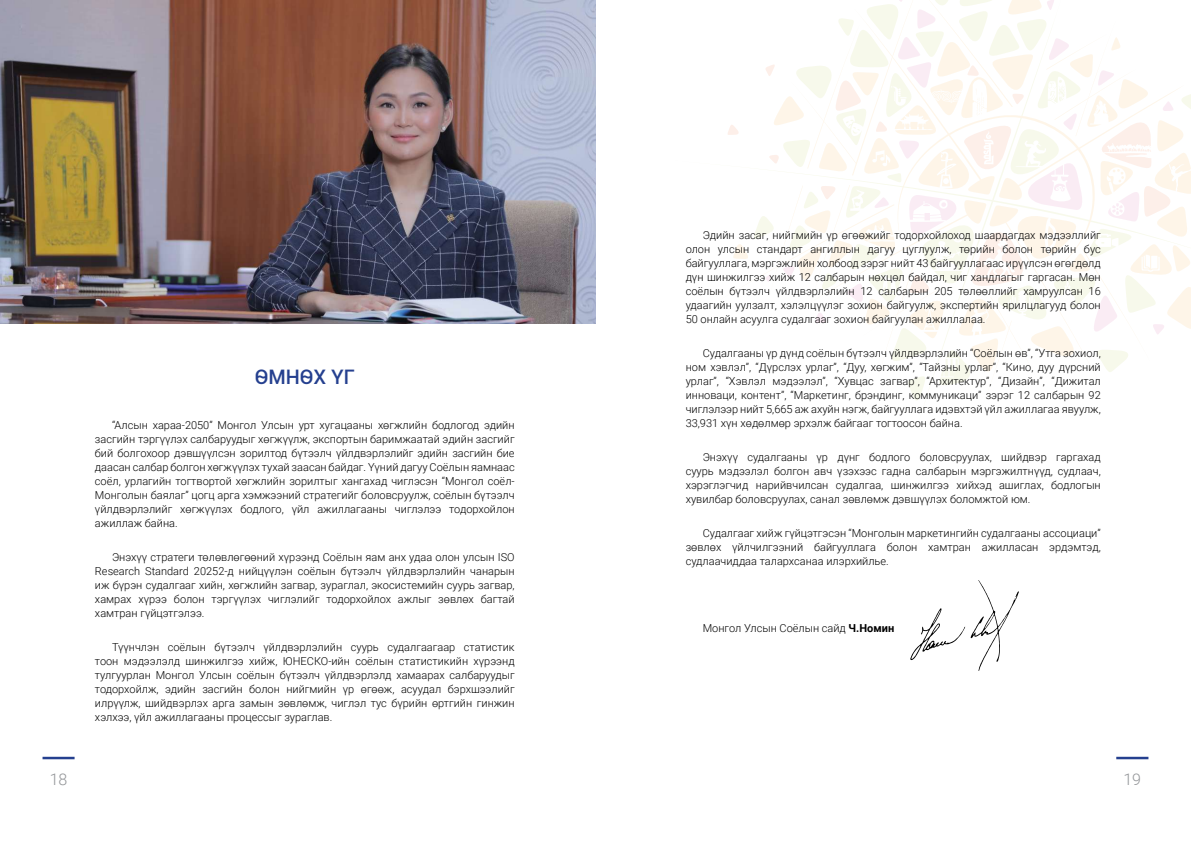
<style>
.page{position:relative;width:1191px;height:842px;background:#fff}
.page>*{position:absolute;margin:0;border:0;box-sizing:border-box;transform-origin:0 0}
.t1{font:500 20px "Roboto";color:#25408f}
.t2{font:300 16px "Roboto";color:#939598}
.t3{font:300 11px/14px "Roboto";color:#000;text-align:justify}
.s1{font-weight:700}
</style>
<div class="page">
<hr style="left:43px;top:757px;width:32px;height:2px;background:#25408f">
<hr style="left:1116px;top:757px;width:32px;height:2px;background:#25408f">
<svg style="left:728px;top:0;width:463px;height:401px"></svg>
<img style="left:0;top:0;width:595px;height:323px">
<svg style="left:910px;top:580px;width:109px;height:91px"></svg>
<h1 class="t1" style="left:255px;top:362px;width:102px">ӨМНӨХ ҮГ</h1>
<p class="t3" style="left:95px;top:418px;width:421px;text-indent:17px">“Алсын хараа-2050” Монгол Улсын урт хугацааны хөгжлийн бодлогод эдийн засгийн тэргүүлэх салбаруудыг хөгжүүлж, экспортын баримжаатай эдийн засгийг бий болгохоор дэвшүүлсэн зорилтод бүтээлч үйлдвэрлэлийг эдийн засгийн бие даасан салбар болгон хөгжүүлэх тухай заасан байдаг. Үүний дагуу Соёлын яамнаас соёл, урлагийн тогтвортой хөгжлийн зорилтыг хангахад чиглэсэн “Монгол соёл-Монголын баялаг” цогц арга хэмжээний стратегийг боловсруулж, соёлын бүтээлч үйлдвэрлэлийг хөгжүүлэх бодлого, үйл ажиллагааны чиглэлээ тодорхойлон ажиллаж байна.</p>
<p class="t3" style="left:95px;top:550px;width:421px;text-indent:17px">Энэхүү стратеги төлөвлөгөөний хүрээнд Соёлын яам анх удаа олон улсын ISO Research Standard 20252-д нийцүүлэн соёлын бүтээлч үйлдвэрлэлийн чанарын иж бүрэн судалгааг хийн, хөгжлийн загвар, зураглал, экосистемийн суурь загвар, хамрах хүрээ болон тэргүүлэх чиглэлийг тодорхойлох ажлыг зөвлөх багтай хамтран гүйцэтгэлээ.</p>
<p class="t3" style="left:95px;top:639px;width:421px;text-indent:17px">Түүнчлэн соёлын бүтээлч үйлдвэрлэлийн суурь судалгаагаар статистик тоон мэдээлэлд шинжилгээ хийж, ЮНЕСКО-ийн соёлын статистикийн хүрээнд тулгуурлан Монгол Улсын соёлын бүтээлч үйлдвэрлэлд хамаарах салбаруудыг тодорхойлж, эдийн засгийн болон нийгмийн үр өгөөж, асуудал бэрхшээлийг илрүүлж, шийдвэрлэх арга замын зөвлөмж, чиглэл тус бүрийн өртгийн гинжин хэлхээ, үйл ажиллагааны процессыг зураглав.</p>
<p class="t3" style="left:685px;top:228px;width:416px;text-indent:17px">Эдийн засаг, нийгмийн үр өгөөжийг тодорхойлоход шаардагдах мэдээллийг олон улсын стандарт ангиллын дагуу цуглуулж, төрийн болон төрийн бус байгууллага, мэргэжлийн холбоод зэрэг нийт 43 байгууллагаас ирүүлсэн өгөгдөлд дүн шинжилгээ хийж 12 салбарын нөхцөл байдал, чиг хандлагыг гаргасан. Мөн соёлын бүтээлч үйлдвэрлэлийн 12 салбарын 205 төлөөллийг хамруулсан 16 удаагийн уулзалт, хэлэлцүүлэг зохион байгуулж, экспертийн ярилцлагууд болон 50 онлайн асуулга судалгааг зохион байгуулан ажиллалаа.</p>
<p class="t3" style="left:685px;top:346px;width:416px;text-indent:17px">Судалгааны үр дүнд соёлын бүтээлч үйлдвэрлэлийн “Соёлын өв”, “Утга зохиол, ном хэвлэл”, “Дүрслэх урлаг”, “Дуу, хөгжим”, “Тайзны урлаг”, “Кино, дуу дүрсний урлаг”, “Хэвлэл мэдээлэл”, “Хувцас загвар”, “Архитектур”, “Дизайн”, “Дижитал инноваци, контент”, “Маркетинг, брэндинг, коммуникаци” зэрэг 12 салбарын 92 чиглэлээр нийт 5,665 аж ахуйн нэгж, байгууллага идэвхтэй үйл ажиллагаа явуулж, 33,931 хүн хөдөлмөр эрхэлж байгааг тогтоосон байна.</p>
<p class="t3" style="left:685px;top:449px;width:416px;text-indent:17px">Энэхүү судалгааны үр дүнг бодлого боловсруулах, шийдвэр гаргахад суурь мэдээлэл болгон авч үзэхээс гадна салбарын мэргэжилтнүүд, судлаач, хэрэглэгчид нарийвчилсан судалгаа, шинжилгээ хийхэд ашиглах, бодлогын хувилбар боловсруулах, санал зөвлөмж дэвшүүлэх боломжтой юм.</p>
<p class="t3" style="left:685px;top:525px;width:416px;text-indent:17px">Судалгааг хийж гүйцэтгэсэн “Монголын маркетингийн судалгааны ассоциаци” зөвлөх үйлчилгээний байгууллага болон хамтран ажилласан эрдэмтэд, судлаачиддаа талархсанаа илэрхийлье.</p>
<p class="t3" style="left:702px;top:621px;width:193px">Монгол Улсын Соёлын сайд <span class="s1">Ч.Номин</span></p>
<h2 class="t2" style="left:50px;top:768px;width:19px">18</h2>
<h2 class="t2" style="left:1123px;top:768px;width:19px">19</h2>
</div>
